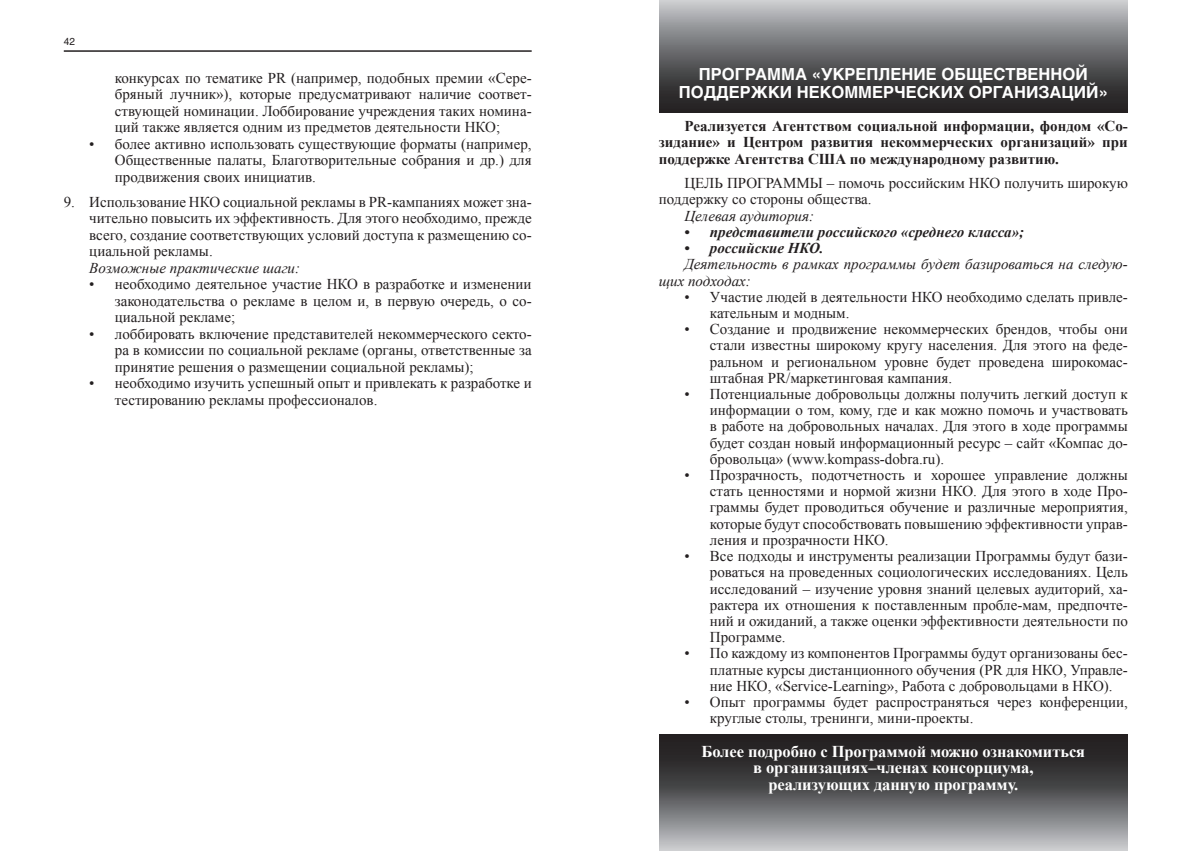
<style>
.page{position:relative;width:1191px;height:851px;background:#fff}
.page>*{position:absolute;margin:0;border:0;box-sizing:border-box;transform-origin:0 0}
.t1{font:700 16.5px/16.5px "Times New Roman";letter-spacing:-.005em;color:#fff;text-align:center}
.t2{font:700 16.5px/18px "Helios";color:#fff;text-align:center}
.t3{font:15px/16.2px "Times New Roman";color:#231f20;text-align:justify}
.t4{font:700 15px/16.2px "Times New Roman";color:#231f20;text-align:justify}
.t5{font:italic 15px/16.2px "Times New Roman";color:#231f20}
.t6{font:italic 700 15px "Times New Roman";color:#231f20}
.t7{font:10.05px "Helios";color:#231f20}
</style>
<div class="page">
<hr style="left:64px;top:50px;width:467px;height:2px;background:#231f20">
<svg style="left:659px;top:734px;width:468px;height:116px;background:#5f5f61"></svg>
<svg style="left:659px;top:0;width:468px;height:112px;background:#69696b"></svg>
<p class="t7" style="left:64px;top:35px;width:13px">42</p>
<p class="t3" style="left:115px;top:69px;width:418px">конкурсах по тематике PR (например, подобных премии «Сере&shy;бряный лучник»), которые предусматривают наличие соответ&shy;ствующей номинации. Лоббирование учреждения таких номина&shy;ций также является одним из предметов деятельности НКО;</p>
<p class="t3" style="left:115px;top:135px;width:418px;text-indent:-26px">• более активно использовать существующие форматы (например, Общественные палаты, Благотворительные собрания и др.) для продвижения своих инициатив.</p>
<p class="t3" style="left:89px;top:193px;width:444px;text-indent:-26px">9. Использование НКО социальной рекламы в PR-кампаниях может зна&shy;чительно повысить их эффективность. Для этого необходимо, прежде всего, создание соответствующих условий доступа к размещению со&shy;циальной рекламы.</p>
<p class="t5" style="left:89px;top:259px;width:212px">Возможные практические шаги:</p>
<p class="t3" style="left:115px;top:276px;width:418px;text-indent:-26px">• необходимо деятельное участие НКО в разработке и изменении законодательства о рекламе в целом и, в первую очередь, о со&shy;циальной рекламе;</p>
<p class="t3" style="left:115px;top:325px;width:418px;text-indent:-26px">• лоббировать включение представителей некоммерческого секто&shy;ра в комиссии по социальной рекламе (органы, ответственные за принятие решения о размещении социальной рекламы);</p>
<p class="t3" style="left:115px;top:375px;width:418px;text-indent:-26px">• необходимо изучить успешный опыт и привлекать к разработке и тестированию рекламы профессионалов.</p>
<p class="t2" style="left:679px;top:65px;width:430px">Программа «Укрепление общественной поддержки некоммерческих организаций»</p>
<p class="t4" style="left:659px;top:118px;width:470px;text-indent:26px">Реализуется Агентством социальной информации, фондом «Со&shy;зидание» и Центром развития некоммерческих организаций» при поддержке Агентства США по международному развитию.</p>
<p class="t3" style="left:659px;top:175px;width:470px;text-indent:26px">ЦЕЛЬ ПРОГРАММЫ – помочь российским НКО получить широкую поддержку со стороны общества.</p>
<p class="t5" style="left:684px;top:207px;width:131px">Целевая аудитория:</p>
<p class="t6" style="left:684px;top:221px;width:341px">• представители российского «среднего класса»;</p>
<p class="t6" style="left:684px;top:237px;width:141px">• российские НКО.</p>
<p class="t5" style="left:659px;top:256px;width:470px;text-indent:26px">Деятельность в рамках программы будет базироваться на следую&shy;щих подходах:</p>
<p class="t3" style="left:710px;top:288px;width:419px;text-indent:-26px">• Участие людей в деятельности НКО необходимо сделать привле&shy;кательным и модным.</p>
<p class="t3" style="left:710px;top:321px;width:419px;text-indent:-26px">• Создание и продвижение некоммерческих брендов, чтобы они стали известны широкому кругу населения. Для этого на феде&shy;ральном и региональном уровне будет проведена широкомас&shy;штабная PR/маркетинговая кампания.</p>
<p class="t3" style="left:710px;top:385px;width:419px;text-indent:-26px">• Потенциальные добровольцы должны получить легкий доступ к информации о том, кому, где и как можно помочь и участвовать в работе на добровольных началах. Для этого в ходе программы будет создан новый информационный ресурс – сайт «Компас до&shy;бровольца» (www.kompass-dobra.ru).</p>
<p class="t3" style="left:710px;top:466px;width:419px;text-indent:-26px">• Прозрачность, подотчетность и хорошее управление должны стать ценностями и нормой жизни НКО. Для этого в ходе Про&shy;граммы будет проводиться обучение и различные мероприятия, которые будут способствовать повышению эффективности управ&shy;ления и прозрачности НКО.</p>
<p class="t3" style="left:710px;top:547px;width:419px;text-indent:-26px">• Все подходы и инструменты реализации Программы будут бази&shy;роваться на проведенных социологических исследованиях. Цель исследований – изучение уровня знаний целевых аудиторий, ха&shy;рактера их отношения к поставленным пробле-мам, предпочте&shy;ний и ожиданий, а также оценки эффективности деятельности по Программе.</p>
<p class="t3" style="left:710px;top:645px;width:419px;text-indent:-26px">• По каждому из компонентов Программы будут организованы бес&shy;платные курсы дистанционного обучения (PR для НКО, Управле&shy;ние НКО, «Service-Learning», Работа с добровольцами в НКО).</p>
<p class="t3" style="left:710px;top:693px;width:419px;text-indent:-26px">• Опыт программы будет распространяться через конференции, круглые столы, тренинги, мини-проекты.</p>
<p class="t1" style="left:701px;top:742px;width:385px">Более подробно с Программой можно ознакомиться в организациях–членах консорциума, реализующих данную программу.</p>
</div>
